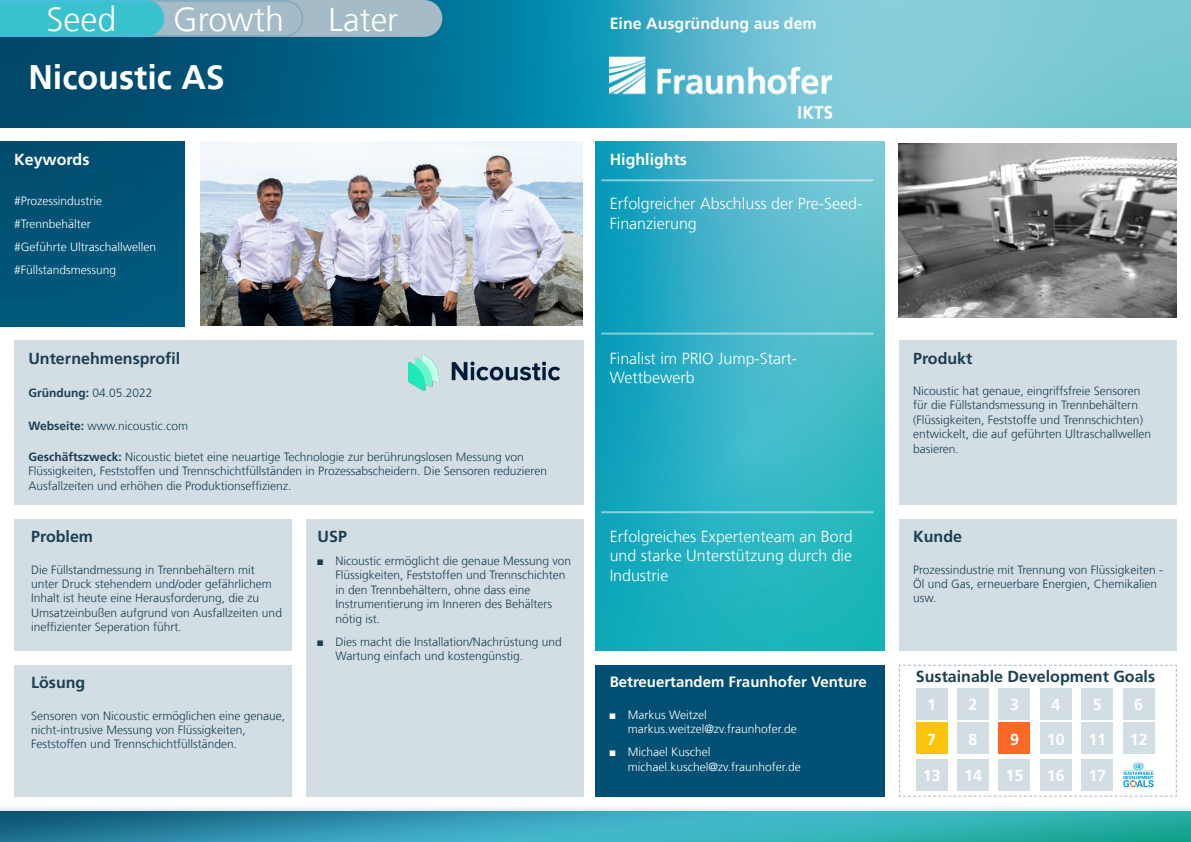
<style>
.page{position:relative;width:1191px;height:842px;background:#fff}
.page>*{position:absolute;margin:0;border:0;box-sizing:border-box;transform-origin:0 0}
.t1{font:700 34px "Frutiger";color:#fff}
.t2{font:300 34px "Frutiger LT Com";color:#fff}
.t3{font:300 33px "Frutiger LT Com";color:#fff}
.t4{font:300 16px/19.2px "Frutiger LT Com";color:#fff}
.t5{font:700 16px "Frutiger LT Com";color:#1c3f52}
.t6{font:700 16px "Frutiger LT Com";color:#fff}
.t7{font:700 16px "Frutiger";color:#fff}
.t8{font:700 15px "Frutiger LT Com";color:#fff}
.t9{font:300 12px/14.4px "Frutiger LT Com";color:#1c3f52}
.t10{font:300 12px/14.4px "Frutiger LT Com";color:#fff}
.s1{font-weight:700}
.s2{font-family:"Arial Narrow";font-weight:400}
</style>
<div class="page">
<div style="left:0;top:803px;width:1191px;height:39px;background:#005b7f;opacity:.1"></div>
<svg style="left:0;top:811px;width:1191px;height:31px;background:#309eaf"></svg>
<div style="left:306px;top:519px;width:278px;height:278px;background:#d2dde4"></div>
<div style="left:14px;top:665px;width:278px;height:132px;background:#d2dde4"></div>
<div style="left:14px;top:519px;width:278px;height:132px;background:#d2dde4"></div>
<div style="left:14px;top:340px;width:570px;height:165px;background:#d2dde4"></div>
<div style="left:0;top:142px;width:184px;height:184px;background:#005476"></div>
<img style="left:0;top:0;width:1191px;height:128px">
<div style="left:250px;top:1px;width:191px;height:35px;background:#a6bbc8;border-radius:17px"></div>
<div style="left:249px;top:0;width:193px;height:37px;border:2px solid #a6bbc8;border-radius:17px"></div>
<div style="left:112px;top:1px;width:190px;height:35px;background:#a6bbc8;border-radius:17px"></div>
<div style="left:111px;top:0;width:192px;height:37px;border:2px solid #87abc0;border-radius:17px"></div>
<svg style="left:0;top:0;width:165px;height:37px;background:#3cc0ce"></svg>
<img style="left:408px;top:354px;width:151px;height:36px">
<img style="left:200px;top:142px;width:383px;height:184px">
<svg style="left:899px;top:664px;width:278px;height:133px"></svg>
<div style="left:916px;top:688px;width:31px;height:31px;background:#d2dde3"></div>
<div style="left:957px;top:688px;width:31px;height:31px;background:#d2dde4"></div>
<div style="left:998px;top:688px;width:32px;height:31px;background:#d2dde4"></div>
<div style="left:1040px;top:688px;width:31px;height:31px;background:#d2dde4"></div>
<div style="left:1081px;top:688px;width:31px;height:31px;background:#d2dde4"></div>
<div style="left:1123px;top:688px;width:31px;height:31px;background:#d2dde4"></div>
<div style="left:916px;top:723px;width:31px;height:31px;background:#fcc30b"></div>
<div style="left:957px;top:723px;width:31px;height:31px;background:#d2dde4"></div>
<div style="left:998px;top:723px;width:32px;height:31px;background:#fd6925"></div>
<div style="left:1040px;top:723px;width:31px;height:31px;background:#d2dde4"></div>
<div style="left:1081px;top:723px;width:31px;height:31px;background:#d2dde4"></div>
<div style="left:1123px;top:723px;width:31px;height:31px;background:#d2dde4"></div>
<div style="left:916px;top:759px;width:31px;height:31px;background:#d2dde4"></div>
<div style="left:957px;top:759px;width:31px;height:31px;background:#d2dde4"></div>
<div style="left:998px;top:759px;width:32px;height:31px;background:#d2dde4"></div>
<div style="left:1040px;top:759px;width:31px;height:31px;background:#d2dde4"></div>
<div style="left:1081px;top:759px;width:31px;height:31px;background:#d2dde4"></div>
<img style="left:1123px;top:761px;width:31px;height:27px">
<div style="left:899px;top:519px;width:277px;height:132px;background:#d2dde4"></div>
<div style="left:899px;top:340px;width:277px;height:165px;background:#d2dde4"></div>
<img style="left:899px;top:143px;width:277px;height:174px">
<div style="left:595px;top:665px;width:289px;height:132px;background:#014f72"></div>
<img style="left:595px;top:142px;width:289px;height:509px">
<hr style="left:601px;top:511px;width:272px;height:2px;background:#fff">
<hr style="left:601px;top:333px;width:272px;height:2px;background:#fff">
<hr style="left:601px;top:179px;width:272px;height:2px;background:#fff">
<img style="left:609px;top:57px;width:223px;height:61px">
<p class="t2" style="left:46px;top:0;width:71px">Seed</p>
<p class="t2" style="left:173px;top:0;width:112px">Growth</p>
<p class="t3" style="left:328px;top:0;width:71px">Later</p>
<p class="t1" style="left:28px;top:57px;width:198px">Nicoustic AS</p>
<p class="t6" style="left:14px;top:150px;width:77px">Keywords</p>
<p class="t10" style="left:14px;top:194px;width:89px">#Prozessindustrie</p>
<p class="t10" style="left:14px;top:217px;width:78px">#Trennbehälter</p>
<p class="t10" style="left:14px;top:240px;width:143px">#Geführte Ultraschallwellen</p>
<p class="t10" style="left:14px;top:262px;width:104px">#Füllstandsmessung</p>
<p class="t5" style="left:28px;top:349px;width:154px">Unternehmensprofil</p>
<p class="t9" style="left:28px;top:385px;width:126px"><span class="s1">Gründung:</span> 04.05.2022</p>
<p class="t9" style="left:28px;top:418px;width:161px"><span class="s1">Webseite:</span> www.nicoustic.com</p>
<p class="t9" style="left:28px;top:450px;width:520px"><span class="s1">Geschäftszweck:</span> Nicoustic bietet eine neuartige Technologie zur berührungslosen Messung von<br>Flüssigkeiten, Feststoffen und Trennschichtfüllständen in Prozessabscheidern. Die Sensoren reduzieren<br>Ausfallzeiten und erhöhen die Produktionseffizienz.</p>
<p class="t5" style="left:31px;top:527px;width:63px">Problem</p>
<p class="t9" style="left:31px;top:562px;width:252px">Die Füllstandmessung in Trennbehältern mit unter Druck stehendem und/oder gefährlichem Inhalt ist heute eine Herausforderung, die zu Umsatzeinbußen aufgrund von Ausfallzeiten und ineffizienter Seperation führt.</p>
<p class="t5" style="left:31px;top:673px;width:56px">Lösung</p>
<p class="t9" style="left:31px;top:708px;width:255px">Sensoren von Nicoustic ermöglichen eine genaue, nicht-intrusive Messung von Flüssigkeiten,<br>Feststoffen und Trennschichtfüllständen.</p>
<p class="t5" style="left:317px;top:527px;width:31px">USP</p>
<p class="t9" style="left:335px;top:554px;width:237px;text-indent:-18px"><span class="s2">■</span> Nicoustic ermöglicht die genaue Messung von Flüssigkeiten, Feststoffen und Trennschichten in den Trennbehältern, ohne dass eine Instrumentierung im Inneren des Behälters nötig ist.</p>
<p class="t9" style="left:335px;top:634px;width:228px;text-indent:-18px"><span class="s2">■</span> Dies macht die Installation/Nachrüstung und<br>Wartung einfach und kostengünstig.</p>
<p class="t7" style="left:609px;top:14px;width:209px">Eine Ausgründung aus dem</p>
<p class="t6" style="left:609px;top:150px;width:79px">Highlights</p>
<p class="t4" style="left:609px;top:194px;width:254px">Erfolgreicher Abschluss der Pre-Seed-<br>Finanzierung</p>
<p class="t4" style="left:609px;top:348px;width:189px">Finalist im PRIO Jump-Start-<br>Wettbewerb</p>
<p class="t4" style="left:609px;top:527px;width:244px;text-align:justify">Erfolgreiches Expertenteam an Bord und starke Unterstützung durch die Industrie</p>
<p class="t8" style="left:609px;top:673px;width:259px">Betreuertandem Fraunhofer Venture</p>
<p class="t10" style="left:627px;top:707px;width:170px;text-indent:-18px"><span class="s2">■</span> Markus Weitzel markus.weitzel@zv.fraunhofer.de</p>
<p class="t10" style="left:627px;top:745px;width:174px;text-indent:-18px"><span class="s2">■</span> Michael Kuschel michael.kuschel@zv.fraunhofer.de</p>
<p class="t5" style="left:913px;top:349px;width:61px">Produkt</p>
<p class="t9" style="left:913px;top:384px;width:240px">Nicoustic hat genaue, eingriffsfreie Sensoren für die Füllstandsmessung in Trennbehältern (Flüssigkeiten, Feststoffe und Trennschichten) entwickelt, die auf geführten Ultraschallwellen basieren.</p>
<p class="t5" style="left:913px;top:527px;width:50px">Kunde</p>
<p class="t9" style="left:913px;top:562px;width:251px">Prozessindustrie mit Trennung von Flüssigkeiten -<br>Öl und Gas, erneuerbare Energien, Chemikalien usw.</p>
<p class="t5" style="left:916px;top:667px;width:241px">Sustainable Development Goals</p>
<p class="t6" style="left:927px;top:695px;width:10px">1</p>
<p class="t6" style="left:968px;top:695px;width:10px">2</p>
<p class="t6" style="left:1010px;top:695px;width:10px">3</p>
<p class="t6" style="left:1051px;top:695px;width:10px">4</p>
<p class="t6" style="left:1092px;top:695px;width:10px">5</p>
<p class="t6" style="left:1134px;top:695px;width:10px">6</p>
<p class="t6" style="left:927px;top:729px;width:10px">7</p>
<p class="t6" style="left:968px;top:729px;width:10px">8</p>
<p class="t6" style="left:1010px;top:729px;width:10px">9</p>
<p class="t6" style="left:1047px;top:729px;width:19px">10</p>
<p class="t6" style="left:1088px;top:729px;width:19px">11</p>
<p class="t6" style="left:1129px;top:729px;width:19px">12</p>
<p class="t6" style="left:922px;top:766px;width:19px">13</p>
<p class="t6" style="left:964px;top:766px;width:19px">14</p>
<p class="t6" style="left:1005px;top:766px;width:19px">15</p>
<p class="t6" style="left:1047px;top:766px;width:19px">16</p>
<p class="t6" style="left:1088px;top:766px;width:19px">17</p>
</div>
